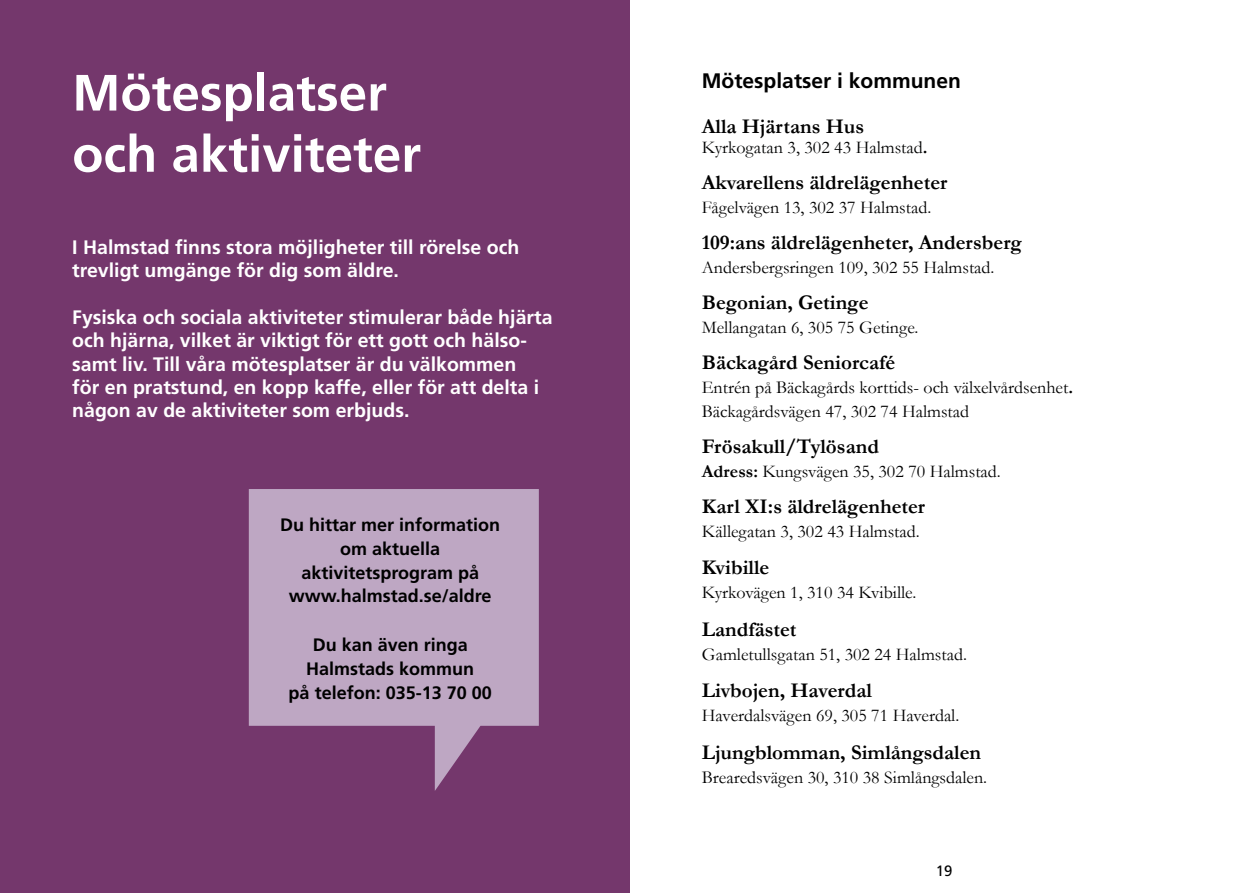
<style>
.page{position:relative;width:1259px;height:893px;background:#fff}
.page>*{position:absolute;margin:0;border:0;box-sizing:border-box;transform-origin:0 0}
.t1{font:700 51px/61.2px "Frutiger LT Std";color:#fff}
.t2{font:700 21px "Garamond";color:#000}
.t3{font:700 21px "Frutiger LT Std";color:#000}
.t4{font:700 19.5px/23.4px "Frutiger LT Std";color:#fff}
.t5{font:18px/24px "Garamond";color:#000}
.t6{font:700 18px/24px "Frutiger LT Std";color:#000;text-align:center}
.t7{font:18px "Garamond";color:#010202}
.t8{font:15px "Frutiger LT Std";color:#000}
.s1{font-weight:700}
</style>
<div class="page">
<div style="left:0;top:0;width:629px;height:893px;background:#74376c"></div>
<svg style="left:249px;top:489px;width:290px;height:302px;fill:#bea7c3"></svg>
<h1 class="t1" style="left:72px;top:62px;width:350px">Mötesplatser och aktiviteter</h1>
<p class="t4" style="left:72px;top:235px;width:448px">I Halmstad finns stora möjligheter till rörelse och trevligt umgänge för dig som äldre.</p>
<p class="t4" style="left:72px;top:305px;width:482px">Fysiska och sociala aktiviteter stimulerar både hjärta och hjärna, vilket är viktigt för ett gott och hälso&shy;samt liv. Till våra mötesplatser är du välkommen<br>för en pratstund, en kopp kaffe, eller för att delta i någon av de aktiviteter som erbjuds.</p>
<p class="t6" style="left:280px;top:512px;width:222px">Du hittar mer information om aktuella aktivitetsprogram på www.halmstad.se/aldre</p>
<p class="t6" style="left:289px;top:632px;width:205px">Du kan även ringa<br>Halmstads kommun<br>på telefon: 035-13 70 00</p>
<p class="t3" style="left:702px;top:68px;width:261px">Mötesplatser i kommunen</p>
<p class="t2" style="left:702px;top:112px;width:164px">Alla Hjärtans Hus</p>
<p class="t7" style="left:702px;top:135px;width:227px">Kyrkogatan 3, 302 43 Halmstad<span class="s1">.</span></p>
<p class="t2" style="left:702px;top:168px;width:247px">Akvarellens äldrelägenheter</p>
<p class="t5" style="left:702px;top:194px;width:231px">Fågelvägen 13, 302 37 Halmstad.</p>
<p class="t2" style="left:702px;top:228px;width:322px">109:ans äldrelägenheter, Andersberg</p>
<p class="t5" style="left:702px;top:254px;width:294px">Andersbergsringen 109, 302 55 Halmstad.</p>
<p class="t2" style="left:702px;top:288px;width:168px">Begonian, Getinge</p>
<p class="t5" style="left:702px;top:314px;width:218px">Mellangatan 6, 305 75 Getinge.</p>
<p class="t2" style="left:702px;top:348px;width:195px">Bäckagård Seniorcafé</p>
<p class="t5" style="left:702px;top:374px;width:373px">Entrén på Bäckagårds korttids- och välxelvårdsenhet<span class="s1">.<br></span>Bäckagårdsvägen 47, 302 74 Halmstad</p>
<p class="t2" style="left:702px;top:432px;width:179px">Frösakull/Tylösand</p>
<p class="t5" style="left:702px;top:458px;width:300px"><span class="s1">Adress:</span> Kungsvägen 35, 302 70 Halmstad.</p>
<p class="t2" style="left:702px;top:492px;width:225px">Karl XI:s äldrelägenheter</p>
<p class="t5" style="left:702px;top:518px;width:219px">Källegatan 3, 302 43 Halmstad.</p>
<p class="t2" style="left:702px;top:553px;width:69px">Kvibille</p>
<p class="t5" style="left:702px;top:580px;width:216px">Kyrkovägen 1, 310 34 Kvibille.</p>
<p class="t2" style="left:702px;top:615px;width:96px">Landfästet</p>
<p class="t5" style="left:702px;top:641px;width:267px">Gamletullsgatan 51, 302 24 Halmstad.</p>
<p class="t2" style="left:702px;top:676px;width:172px">Livbojen, Haverdal</p>
<p class="t5" style="left:702px;top:703px;width:259px">Haverdalsvägen 69, 305 71 Haverdal.</p>
<p class="t2" style="left:702px;top:738px;width:281px">Ljungblomman, Simlångsdalen</p>
<p class="t5" style="left:702px;top:764px;width:287px">Brearedsvägen 30, 310 38 Simlångsdalen.</p>
<p class="t8" style="left:936px;top:862px;width:18px">19</p>
</div>
